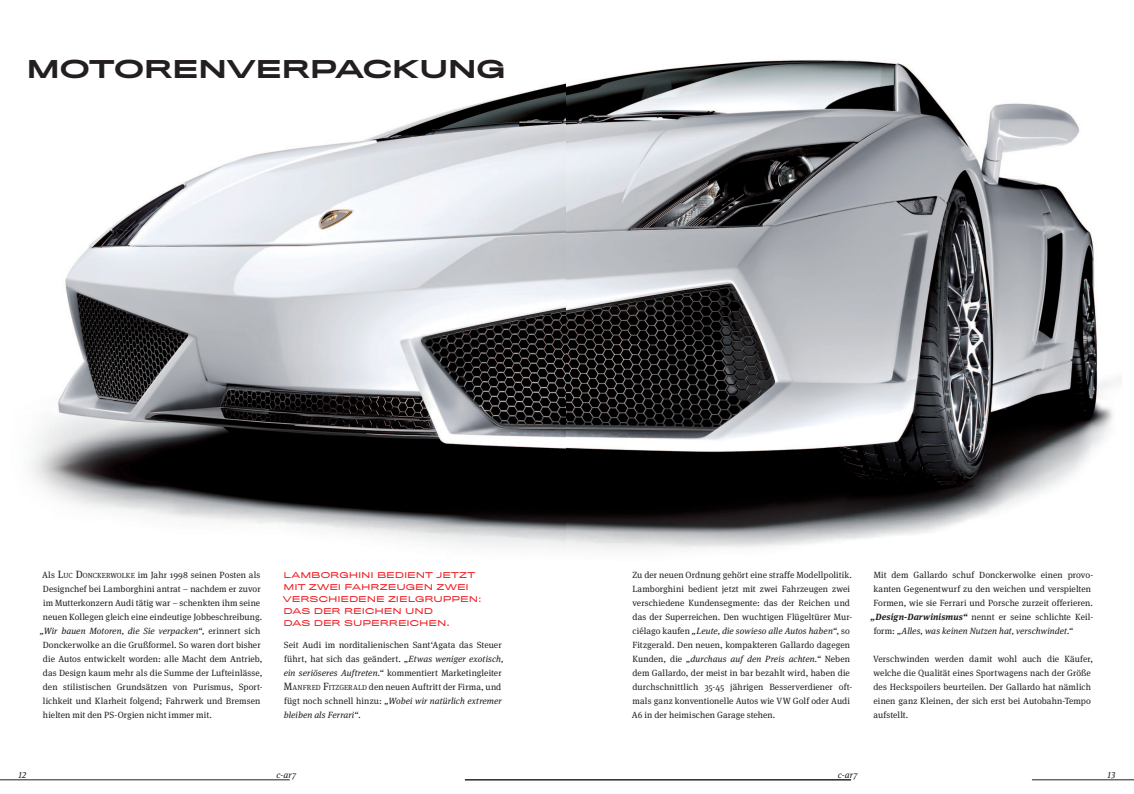
<style>
.page{position:relative;width:1134px;height:794px;background:#fff}
.page>*{position:absolute;margin:0;border:0;box-sizing:border-box;transform-origin:0 0}
.Headline1{font:500 23px "Titling Gothic FB Extended";letter-spacing:-.015em;color:#231f20}
.Basis_Blocksatz{font:9px/14px "Meta Serif";letter-spacing:.01em;color:#231f20}
.Basis_Blocksatz-2{font:italic 9px "Meta Serif";letter-spacing:.005em;color:#231f20}
.t1{font:italic 9px "Meta Serif Lf";color:#231f20}
.Hervorgehobener_Absa{font:7.5px/12px "Titling Gothic FB Extended";letter-spacing:-.005em;color:#ee1d23}
.s1{font-size:10.5px}
.s2{font-size:7.3px}
.s3{font-style:normal}
.s4{font-style:italic}
.s5{font-weight:700;font-style:italic}
</style>
<div class="page">
<img style="left:31px;top:60px;width:1091px;height:512px">
<hr style="left:0;top:779px;width:290px;height:1px;background:#231f20">
<hr style="left:465px;top:779px;width:386px;height:1px;background:#231f20">
<hr style="left:1032px;top:779px;width:102px;height:1px;background:#231f20">
<p class="Headline1" style="left:27px;top:54px;width:481px">MOTORENVERPACKUNG</p>
<p class="Basis_Blocksatz" style="left:42px;top:566px;width:220px">Als <span class="s1">L</span><span class="s2">UC</span> <span class="s1">D</span><span class="s2">ONCKERWOLKE</span> im Jahr 1998 seinen Posten als</p>
<p class="Basis_Blocksatz" style="left:43px;top:580px;width:219px">Designchef bei Lamborghini antrat – nachdem er zuvor</p>
<p class="Basis_Blocksatz" style="left:43px;top:594px;width:219px">im Mutterkonzern Audi tätig war – schenkten ihm seine</p>
<p class="Basis_Blocksatz" style="left:43px;top:608px;width:221px">neuen Kollegen gleich eine eindeutige Jobbeschreibung.</p>
<p class="Basis_Blocksatz-2" style="left:40px;top:623px;width:222px">„Wir bauen Motoren, die Sie verpacken“, <span class="s3">erinnert sich</span></p>
<p class="Basis_Blocksatz" style="left:43px;top:636px;width:219px">Donckerwolke an die Grußformel. So waren dort bisher</p>
<p class="Basis_Blocksatz" style="left:43px;top:650px;width:221px">die Autos entwickelt worden: alle Macht dem Antrieb,</p>
<p class="Basis_Blocksatz" style="left:43px;top:664px;width:221px">das Design kaum mehr als die Summe der Lufteinlässe,</p>
<p class="Basis_Blocksatz" style="left:43px;top:678px;width:221px">den stilistischen Grundsätzen von Purismus, Sport-</p>
<p class="Basis_Blocksatz" style="left:43px;top:692px;width:219px">lichkeit und Klarheit folgend; Fahrwerk und Bremsen</p>
<p class="Basis_Blocksatz" style="left:43px;top:706px;width:170px">hielten mit den PS-Orgien nicht immer mit.</p>
<p class="Hervorgehobener_Absa" style="left:283px;top:569px;width:200px">LAMBORGHINI BEDIENT JETZT<br>MIT ZWEI FAHRZEUGEN ZWEI<br>VERSCHIEDENE ZIELGRUPPEN:<br>DAS DER REICHEN UND<br>DAS DER SUPERREICHEN.</p>
<p class="Basis_Blocksatz" style="left:284px;top:636px;width:221px">Seit Audi im norditalienischen Sant‘Agata das Steuer führt, hat sich das geändert. <span class="s4">„Etwas weniger exotisch, ein seriöseres Auftreten.“</span> kommentiert Marketingleiter <span class="s1">M</span><span class="s2">ANFRED</span> <span class="s1">F</span><span class="s2">ITZGERALD</span> den neuen Auftritt der Firma, und fügt noch schnell hinzu: <span class="s4">„Wobei wir natürlich extremer bleiben als Ferrari“.</span></p>
<p class="Basis_Blocksatz" style="left:632px;top:566px;width:222px">Zu der neuen Ordnung gehört eine straffe Modellpolitik.<br>Lamborghini bedient jetzt mit zwei Fahrzeugen zwei verschiedene Kundensegmente: das der Reichen und das der Superreichen. Den wuchtigen Flügeltürer Mur&shy;ciélago kaufen <span class="s4">„Leute, die sowieso alle Autos haben“,</span> so Fitzgerald. Den neuen, kompakteren Gallardo dagegen Kunden, die <span class="s4">„durchaus auf den Preis achten.“</span> Neben dem Gallardo, der meist in bar bezahlt wird, haben die durchschnittlich 35-45 jährigen Besserverdiener oft&shy;mals ganz konventionelle Autos wie VW Golf oder Audi A6 in der heimischen Garage stehen.</p>
<p class="Basis_Blocksatz" style="left:874px;top:566px;width:221px">Mit dem Gallardo schuf Donckerwolke einen provo-</p>
<p class="Basis_Blocksatz" style="left:874px;top:580px;width:219px">kanten Gegenentwurf zu den weichen und verspielten</p>
<p class="Basis_Blocksatz" style="left:873px;top:594px;width:221px">Formen, wie sie Ferrari und Porsche zurzeit offerieren.</p>
<p class="Basis_Blocksatz" style="left:871px;top:608px;width:224px"><span class="s5">„Design-Darwinismus“</span> nennt er seine schlichte Keil-</p>
<p class="Basis_Blocksatz-2" style="left:874px;top:623px;width:201px"><span class="s3">form:</span> „Alles, was keinen Nutzen hat, verschwindet.“</p>
<p class="Basis_Blocksatz" style="left:873px;top:650px;width:222px">Verschwinden werden damit wohl auch die Käufer, welche die Qualität eines Sportwagens nach der Größe des Heckspoilers beurteilen. Der Gallardo hat nämlich einen ganz Kleinen, der sich erst bei Autobahn-Tempo aufstellt.</p>
<p class="t1" style="left:18px;top:767px;width:9px">12</p>
<p class="Basis_Blocksatz-2" style="left:276px;top:767px;width:21px">c-ar7</p>
<p class="Basis_Blocksatz-2" style="left:838px;top:767px;width:21px">c-ar7</p>
<p class="t1" style="left:1107px;top:767px;width:10px">13</p>
</div>
